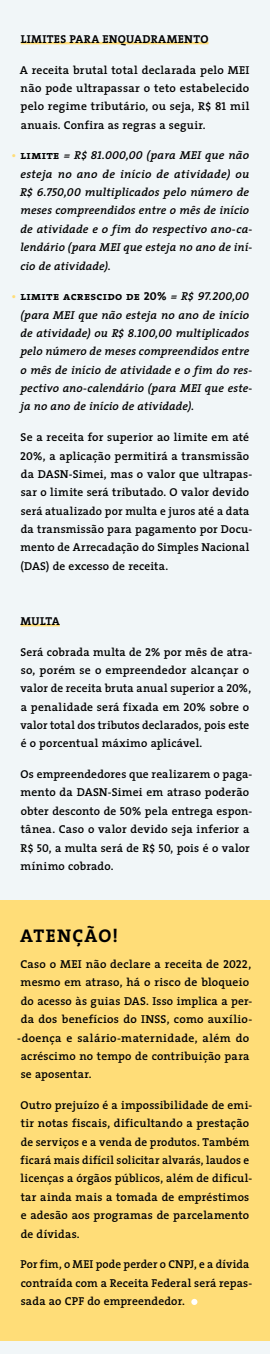
<style>
.page{position:relative;width:270px;height:1354px;background:#fff}
.page>*{position:absolute;margin:0;border:0;box-sizing:border-box;transform-origin:0 0}
.t1{font:700 18.5px "The Serif";letter-spacing:.065em;color:#000}
.t2{font:600 11.5px/18.4px "The Serif";letter-spacing:.015em;color:#000}
.t3{font:italic 600 11.5px/18.4px "The Serif";letter-spacing:.01em;color:#000}
.t4{font:11.5px "The Serif Bold Caps";letter-spacing:.03em;color:#000}
.s1{font-family:"The Serif Semi Bold Caps";font-weight:400}
.s2{color:#ffdd78}
.s3{font-family:"The Serif Bold Caps";font-weight:400;font-style:normal}
.s4{font-family:"The Serif Semi Bold Italic Caps";font-weight:400;font-style:normal}
.s5{font-family:"The Serif";font-weight:600;font-style:italic;color:#ffdd78}
.s6{font-family:"The Serif";font-weight:600;font-style:italic}
.s7{font-family:"The Serif Semi Bold Italic Caps"}
</style>
<div class="page">
<div style="left:0;top:0;width:270px;height:1341px;background:#f1f6f8"></div>
<div style="left:0;top:900px;width:270px;height:441px;background:#ffdd78"></div>
<div style="left:0;top:1341px;width:270px;height:13px;background:#f1f6f8"></div>
<hr style="left:21px;top:42px;width:188px;height:2px;background:#ffdd78">
<hr style="left:21px;top:624px;width:39px;height:2px;background:#ffdd78">
<div style="left:191px;top:1298px;width:6px;height:7px;background:#fff;border-radius:50%"></div>
<p class="t4" style="left:21px;top:29px;width:189px">LIMITES PARA ENQUADRAMENTO</p>
<p class="t2" style="left:20px;top:60px;width:231px;text-align:justify">A receita brutal total declarada pelo MEI não pode ultrapassar o teto estabelecido pelo regime tributário, ou seja, R$ <span class="s1">81</span> mil anuais. Confira as regras a seguir.</p>
<p class="t3" style="left:20px;top:146px;width:234px;text-indent:-9px"><span class="s2">•</span> <span class="s3">limite</span> = R$ <span class="s4">81</span>.<span class="s4">000</span>,<span class="s4">00</span> (para MEI que não esteja no ano de início de atividade) ou R$ <span class="s4">6</span>.<span class="s4">750</span>,<span class="s4">00</span> multiplicados pelo número de meses compreendidos entre o mês de início de atividade e o fim do respectivo ano-ca&shy;lendário (para MEI que esteja no ano de iní&shy;cio de atividade).</p>
<p class="t4" style="left:11px;top:287px;width:239px"><span class="s5">•</span> limite acrescido de 20% <span class="s6">= R$</span> <span class="s7">97</span><span class="s6">.</span><span class="s7">200</span><span class="s6">,</span><span class="s7">00</span></p>
<p class="t3" style="left:20px;top:305px;width:234px">(para MEI que não esteja no ano de início de atividade) ou R$ <span class="s4">8</span>.<span class="s4">100</span>,<span class="s4">00</span> multiplicados pelo número de meses compreendidos entre o mês de início de atividade e o fim do res&shy;pectivo ano-calendário (para MEI que este&shy;ja no ano de início de atividade).</p>
<p class="t2" style="left:20px;top:428px;width:234px">Se a receita for superior ao limite em até <span class="s1">20</span>%, a aplicação permitirá a transmissão da DASN-Simei, mas o valor que ultrapas&shy;sar o limite será tributado. O valor devido será atualizado por multa e juros até a data da transmissão para pagamento por Docu&shy;mento de Arrecadação do Simples Nacional (DAS) de excesso de receita.</p>
<p class="t4" style="left:21px;top:611px;width:41px">MULTA</p>
<p class="t2" style="left:20px;top:642px;width:233px">Será cobrada multa de <span class="s1">2</span>% por mês de atra&shy;so, porém se o empreendedor alcançar o valor de receita bruta anual superior a <span class="s1">20</span>%, a penalidade será fixada em <span class="s1">20</span>% sobre o valor total dos tributos declarados, pois este é o porcentual máximo aplicável.</p>
<p class="t2" style="left:21px;top:764px;width:233px">Os empreendedores que realizarem o paga&shy;mento da DASN-Simei em atraso poderão obter desconto de <span class="s1">50</span>% pela entrega espon&shy;tânea. Caso o valor devido seja inferior a R$ <span class="s1">50</span>, a multa será de R$ <span class="s1">50</span>, pois é o valor mínimo cobrado.</p>
<h1 class="t1" style="left:20px;top:920px;width:100px">ATENÇÃO!</h1>
<p class="t2" style="left:20px;top:954px;width:232px">Caso o MEI não declare a receita de <span class="s1">2022</span>,</p>
<p class="t2" style="left:21px;top:973px;width:230px">mesmo em atraso, há o risco de bloqueio</p>
<p class="t2" style="left:21px;top:991px;width:233px">do acesso às guias DAS. Isso implica a per-</p>
<p class="t2" style="left:21px;top:1009px;width:233px">da dos benefícios do INSS, como auxílio-</p>
<p class="t2" style="left:17px;top:1028px;width:233px">-doença e salário-maternidade, além do</p>
<p class="t2" style="left:21px;top:1046px;width:230px">acréscimo no tempo de contribuição para</p>
<p class="t2" style="left:21px;top:1065px;width:72px">se aposentar.</p>
<p class="t2" style="left:21px;top:1095px;width:233px">Outro prejuízo é a impossibilidade de emi&shy;tir notas fiscais, dificultando a prestação de serviços e a venda de produtos. Também ficará mais difícil solicitar alvarás, laudos e licenças a órgãos públicos, além de dificul&shy;tar ainda mais a tomada de empréstimos e adesão aos programas de parcelamento de dívidas.</p>
<p class="t2" style="left:21px;top:1254px;width:233px">Por fim, o MEI pode perder o CNPJ, e a dívida contraída com a Receita Federal será repas&shy;sada ao CPF do empreendedor.</p>
</div>
